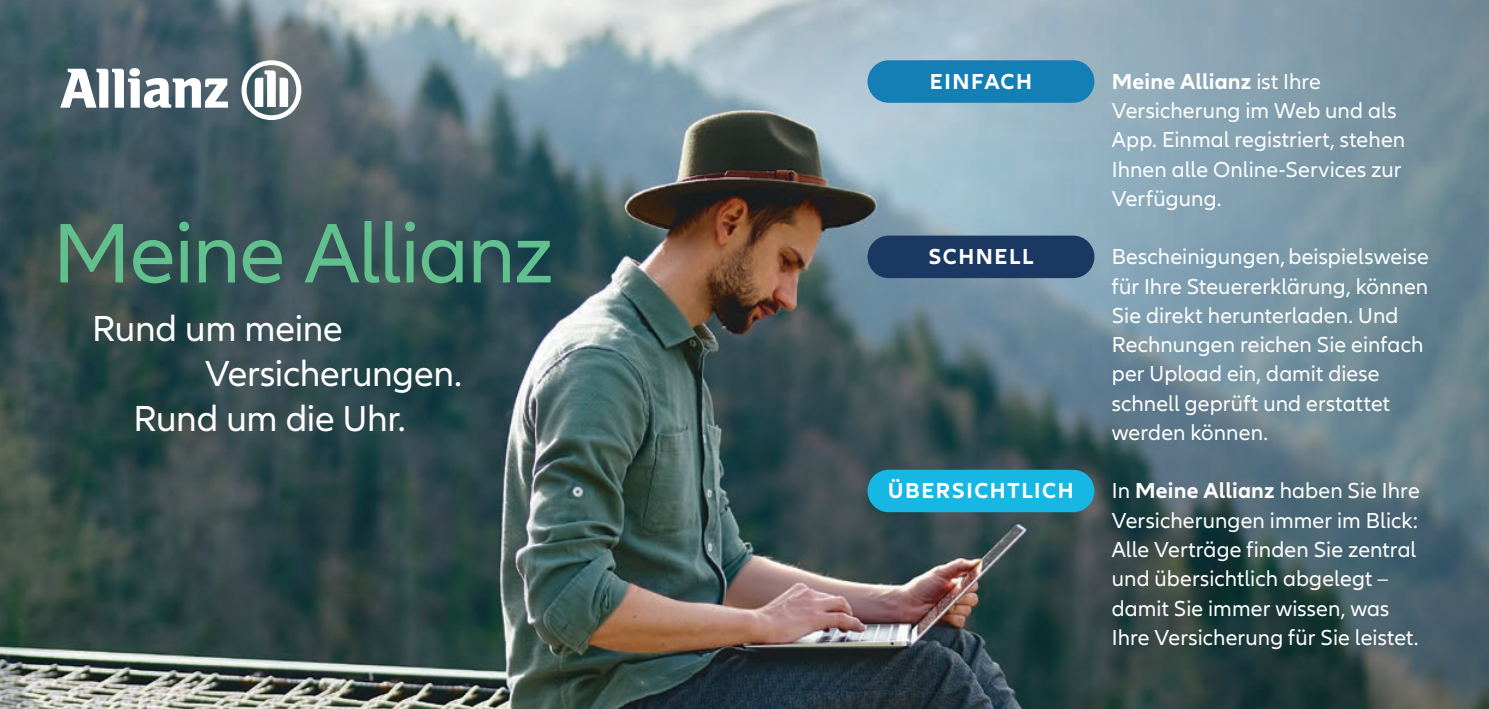
<style>
.page{position:relative;width:1489px;height:709px;background:#fff}
.page>*{position:absolute;margin:0;border:0;box-sizing:border-box;transform-origin:0 0}
.t1{font:87.5px "Allianz Neo";letter-spacing:-.015em;color:#61c08d}
.t2{font:37.5px "Allianz Neo";letter-spacing:-.01em;color:#fff}
.t3{font:22.5px/29.2px "Allianz Neo";letter-spacing:.005em;color:#fff}
.t4{font:700 22.5px "Allianz Neo";letter-spacing:.07em;color:#fff}
.s1{font-weight:700}
</style>
<div class="page">
<img style="left:0;top:0;width:935px;height:709px">
<svg style="left:935px;top:0;width:553px;height:709px;background:#637c87"></svg>
<div style="left:867px;top:60px;width:227px;height:43px;background:#147fb5;border-radius:21px"></div>
<div style="left:867px;top:235px;width:227px;height:43px;background:#1a3862;border-radius:21px"></div>
<div style="left:867px;top:470px;width:227px;height:42px;background:#16b8e3;border-radius:21px"></div>
<svg style="left:60px;top:68px;width:168px;height:40px"></svg>
<svg style="left:241px;top:60px;width:60px;height:60px"></svg>
<h1 class="t1" style="left:53px;top:203px;width:503px">Meine Allianz</h1>
<h2 class="t2" style="left:92px;top:307px;width:252px">Rund um meine</h2>
<h2 class="t2" style="left:205px;top:352px;width:258px">Versicherungen.</h2>
<h2 class="t2" style="left:133px;top:397px;width:274px">Rund um die Uhr.</h2>
<p class="t4" style="left:929px;top:68px;width:104px">EINFACH</p>
<p class="t4" style="left:928px;top:244px;width:107px">SCHNELL</p>
<p class="t4" style="left:888px;top:478px;width:187px">ÜBERSICHTLICH</p>
<p class="t3" style="left:1111px;top:67px;width:295px"><span class="s1">Meine Allianz</span> ist Ihre<br>Versicherung im Web und als<br>App. Einmal registriert, stehen<br>Ihnen alle Online-Services zur<br>Verfügung.</p>
<p class="t3" style="left:1111px;top:243px;width:318px">Bescheinigungen, beispielsweise für Ihre Steuererklärung, können<br>Sie direkt herunterladen. Und<br>Rechnungen reichen Sie einfach per Upload ein, damit diese schnell geprüft und erstattet werden können.</p>
<p class="t3" style="left:1111px;top:477px;width:309px">In <span class="s1">Meine Allianz</span> haben Sie Ihre<br>Versicherungen immer im Blick:<br>Alle Verträge finden Sie zentral und übersichtlich abgelegt – damit Sie immer wissen, was<br>Ihre Versicherung für Sie leistet.</p>
</div>
